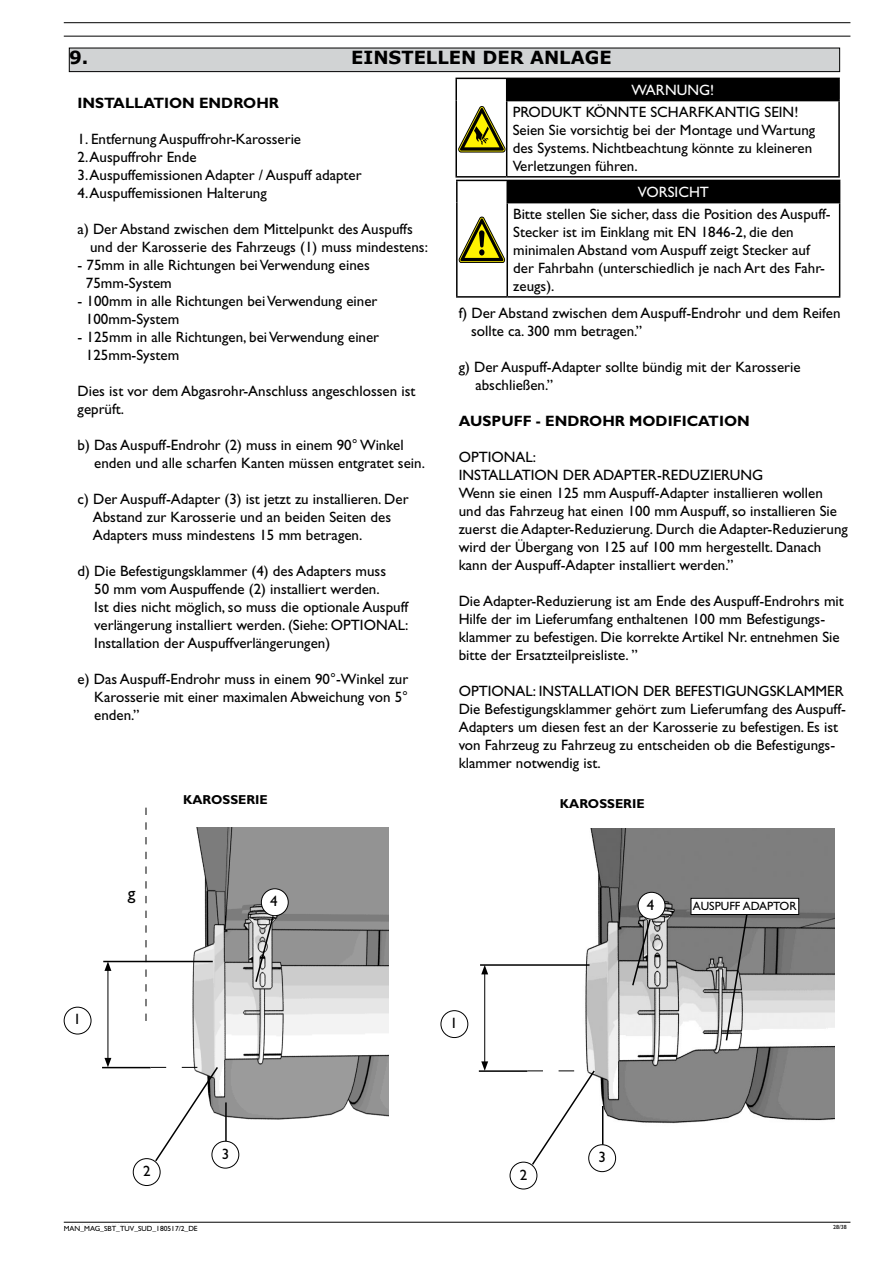
<style>
.page{position:relative;width:893px;height:1263px;background:#fff}
.page>*{position:absolute;margin:0;border:0;box-sizing:border-box;transform-origin:0 0}
.t1{font:700 18px "Verdana";color:#000}
.t2{font:18px "Gill Sans Std";color:#000}
.t3{font:15px/18px "Gill Sans Std";color:#000}
.t4{font:700 15px "Gill Sans Std";color:#000}
.t5{font:15px "Gill Sans Std";color:#fff}
.t6{font:700 13.05px "Gill Sans Std";color:#000}
.t7{font:12px "Gill Sans Std";color:#000}
.t8{font:7.5px "Gill Sans Std";color:#000}
.t9{font:6px "Gill Sans Std";color:#000}
.s1{font-size:7.5px;color:#fff}
</style>
<div class="page">
<img style="left:147px;top:827px;width:241px;height:359px">
<svg style="left:254px;top:914px;width:21px;height:69px"></svg>
<hr style="left:103px;top:961px;width:110px;height:1px;background:#000">
<hr style="left:225px;top:1102px;width:2px;height:39px;background:#000">
<div style="left:212px;top:1141px;width:27px;height:27px;background:#fff;border-radius:50%"></div>
<div style="left:212px;top:1141px;width:27px;height:27px;border:1px solid #000;border-radius:50%"></div>
<div style="left:133px;top:1158px;width:28px;height:28px;border:1px solid #000;border-radius:50%"></div>
<div style="left:64px;top:1007px;width:27px;height:27px;border:1px solid #000;border-radius:50%"></div>
<div style="left:261px;top:889px;width:27px;height:27px;background:#fff;border-radius:50%"></div>
<div style="left:261px;top:888px;width:28px;height:28px;border:1px solid #000;border-radius:50%"></div>
<div style="left:69px;top:48px;width:771px;height:24px;background:#d1d3d4"></div>
<div style="left:69px;top:48px;width:771px;height:24px;border:1px solid #000"></div>
<div style="left:507px;top:78px;width:332px;height:23px;background:#000"></div>
<hr style="left:455px;top:78px;width:52px;height:1px;background:#000">
<hr style="left:455px;top:79px;width:2px;height:22px;background:#000">
<hr style="left:507px;top:78px;width:333px;height:1px;background:#000">
<svg style="left:506px;top:79px;width:1px;height:21px"></svg>
<hr style="left:838px;top:79px;width:2px;height:21px;background:#000">
<hr style="left:455px;top:101px;width:2px;height:75px;background:#000">
<hr style="left:506px;top:100px;width:334px;height:1px;background:#000">
<hr style="left:506px;top:101px;width:1px;height:75px;background:#000">
<hr style="left:838px;top:101px;width:2px;height:75px;background:#000">
<hr style="left:455px;top:176px;width:52px;height:2px;background:#000">
<hr style="left:507px;top:176px;width:333px;height:2px;background:#000">
<hr style="left:102px;top:1067px;width:49px;height:1px;background:#000">
<hr style="left:108px;top:968px;width:1px;height:92px;background:#000">
<svg style="left:104px;top:962px;width:7px;height:9px"></svg>
<svg style="left:104px;top:1058px;width:7px;height:9px"></svg>
<svg style="left:151px;top:1065px;width:68px;height:98px"></svg>
<img style="left:500px;top:828px;width:334px;height:394px">
<svg style="left:631px;top:918px;width:21px;height:69px"></svg>
<hr style="left:480px;top:964px;width:110px;height:2px;background:#000">
<hr style="left:602px;top:1106px;width:1px;height:39px;background:#000">
<div style="left:589px;top:1145px;width:27px;height:26px;background:#fff;border-radius:50%"></div>
<div style="left:588px;top:1144px;width:28px;height:28px;border:1px solid #000;border-radius:50%"></div>
<div style="left:510px;top:1162px;width:27px;height:27px;border:1px solid #000;border-radius:50%"></div>
<div style="left:441px;top:1010px;width:27px;height:28px;border:1px solid #000;border-radius:50%"></div>
<div style="left:638px;top:892px;width:27px;height:27px;background:#fff;border-radius:50%"></div>
<div style="left:638px;top:892px;width:27px;height:27px;border:1px solid #000;border-radius:50%"></div>
<hr style="left:479px;top:1070px;width:48px;height:2px;background:#000">
<hr style="left:484px;top:972px;width:1px;height:92px;background:#000">
<svg style="left:481px;top:965px;width:7px;height:9px"></svg>
<svg style="left:481px;top:1061px;width:7px;height:10px"></svg>
<svg style="left:527px;top:1069px;width:69px;height:97px"></svg>
<svg style="left:725px;top:915px;width:24px;height:127px;background:#9a9a9a"></svg>
<div style="left:691px;top:898px;width:108px;height:16px;background:#fff"></div>
<div style="left:691px;top:898px;width:108px;height:17px;border:1px solid #000"></div>
<svg style="left:146px;top:808px;width:1px;height:213px"></svg>
<div style="left:507px;top:180px;width:333px;height:23px;background:#000"></div>
<hr style="left:456px;top:180px;width:51px;height:1px;background:#000">
<hr style="left:456px;top:181px;width:2px;height:22px;background:#000">
<hr style="left:506px;top:181px;width:2px;height:21px;background:#000">
<hr style="left:456px;top:203px;width:2px;height:93px;background:#000">
<hr style="left:506px;top:202px;width:334px;height:1px;background:#000">
<hr style="left:506px;top:203px;width:2px;height:93px;background:#000">
<hr style="left:839px;top:203px;width:1px;height:93px;background:#000">
<hr style="left:456px;top:296px;width:51px;height:2px;background:#000">
<hr style="left:507px;top:296px;width:333px;height:2px;background:#000">
<svg style="left:459px;top:217px;width:46px;height:46px"></svg>
<svg style="left:458px;top:106px;width:47px;height:46px"></svg>
<hr style="left:64px;top:36px;width:786px;height:1px;background:#000">
<hr style="left:64px;top:22px;width:786px;height:1px;background:#000">
<hr style="left:64px;top:1222px;width:786px;height:1px;background:#000">
<p class="t1" style="left:69px;top:44px;width:21px">9.</p>
<p class="t1" style="left:351px;top:44px;width:262px">EINSTELLEN DER ANLAGE</p>
<p class="t4" style="left:78px;top:94px;width:203px">INSTALLATION ENDROHR</p>
<p class="t3" style="left:78px;top:130px;width:225px">1. Entfernung Auspuffrohr-Karosserie</p>
<p class="t3" style="left:78px;top:148px;width:121px">2. Auspuffrohr Ende</p>
<p class="t3" style="left:78px;top:166px;width:286px">3. Auspuffemissionen Adapter / Auspuff adapter</p>
<p class="t3" style="left:78px;top:184px;width:191px">4. Auspuffemissionen Halterung</p>
<p class="t3" style="left:90px;top:220px;width:339px;text-indent:-13px">a) Der Abstand zwischen dem Mittelpunkt des Auspuffs und der Karosserie des Fahrzeugs (1) muss mindestens:</p>
<p class="t3" style="left:86px;top:256px;width:285px;text-indent:-8px">- 75mm in alle Richtungen bei Verwendung eines<br>75mm-System</p>
<p class="t3" style="left:86px;top:292px;width:293px;text-indent:-8px">- 100mm in alle Richtungen bei Verwendung einer<br>100mm-System</p>
<p class="t3" style="left:86px;top:328px;width:295px;text-indent:-8px">- 125mm in alle Richtungen, bei Verwendung einer<br>125mm-System</p>
<p class="t3" style="left:78px;top:382px;width:339px">Dies ist vor dem Abgasrohr-Anschluss angeschlossen ist geprüft.</p>
<p class="t3" style="left:94px;top:436px;width:332px;text-indent:-17px">b) Das Auspuff-Endrohr (2) muss in einem 90° Winkel enden und alle scharfen Kanten müssen entgratet sein.</p>
<p class="t3" style="left:93px;top:490px;width:317px;text-indent:-15px">c) Der Auspuff-Adapter (3) ist jetzt zu installieren. Der<br>Abstand zur Karosserie und an beiden Seiten des<br>Adapters muss mindestens 15 mm betragen.</p>
<p class="t3" style="left:94px;top:562px;width:316px;text-indent:-17px">d) Die Befestigungsklammer (4) des Adapters muss<br>50 mm vom Auspuffende (2) installiert werden.<br>Ist dies nicht möglich, so muss die optionale Auspuff verlängerung installiert werden. (Siehe: OPTIONAL:<br>Installation der Auspuffverlängerungen)</p>
<p class="t3" style="left:94px;top:670px;width:316px;text-align:justify;text-indent:-17px">e) Das Auspuff-Endrohr muss in einem 90°-Winkel zur Karosserie mit einer maximalen Abweichung von 5° enden.”</p>
<p class="t6" style="left:183px;top:792px;width:86px">KAROSSERIE</p>
<p class="t5" style="left:631px;top:81px;width:84px">WARNUNG!</p>
<p class="t3" style="left:513px;top:103px;width:304px">PRODUKT KÖNNTE SCHARFKANTIG SEIN!<br>Seien Sie vorsichtig bei der Montage und Wartung des Systems. Nichtbeachtung könnte zu kleineren Verletzungen führen.</p>
<p class="t5" style="left:638px;top:183px;width:73px">VORSICHT</p>
<p class="t3" style="left:513px;top:205px;width:319px">Bitte stellen Sie sicher, dass die Position des Auspuff-Stecker ist im Einklang mit EN 1846-2, die den minimalen Abstand vom Auspuff zeigt Stecker auf der Fahrbahn (unterschiedlich je nach Art des Fahr&shy;zeugs).</p>
<p class="t3" style="left:471px;top:304px;width:371px;text-indent:-13px">f) Der Abstand zwischen dem Auspuff-Endrohr und dem Reifen sollte ca. 300 mm betragen.”</p>
<p class="t3" style="left:475px;top:358px;width:327px;text-indent:-17px">g) Der Auspuff-Adapter sollte bündig mit der Karosserie abschließen.”</p>
<p class="t4" style="left:459px;top:412px;width:293px">AUSPUFF - ENDROHR MODIFICATION</p>
<p class="t3" style="left:459px;top:448px;width:391px">OPTIONAL:<br>INSTALLATION DER ADAPTER-REDUZIERUNG<br>Wenn sie einen 125 mm Auspuff-Adapter installieren wollen und das Fahrzeug hat einen 100 mm Auspuff, so installieren Sie zuerst die Adapter-Reduzierung. Durch die Adapter-Reduzierung wird der Übergang von 125 auf 100 mm hergestellt. Danach kann der Auspuff-Adapter installiert werden.”</p>
<p class="t3" style="left:459px;top:592px;width:387px">Die Adapter-Reduzierung ist am Ende des Auspuff-Endrohrs mit Hilfe der im Lieferumfang enthaltenen 100 mm Befestigungs&shy;klammer zu befestigen. Die korrekte Artikel Nr. entnehmen Sie bitte der Ersatzteilpreisliste. ”</p>
<p class="t3" style="left:459px;top:682px;width:389px">OPTIONAL: INSTALLATION DER BEFESTIGUNGSKLAMMER Die Befestigungsklammer gehört zum Lieferumfang des Auspuff-Adapters um diesen fest an der Karosserie zu befestigen. Es ist von Fahrzeug zu Fahrzeug zu entscheiden ob die Befestigungs&shy;klammer notwendig ist.</p>
<p class="t6" style="left:560px;top:795px;width:86px">KAROSSERIE</p>
<p class="t2" style="left:128px;top:882px;width:9px">g</p>
<p class="t3" style="left:270px;top:892px;width:9px">4</p>
<p class="t3" style="left:647px;top:896px;width:9px">4</p>
<p class="t7" style="left:693px;top:899px;width:105px">AUSPUFF ADAPTOR</p>
<p class="t3" style="left:73px;top:1010px;width:9px">1</p>
<p class="t3" style="left:450px;top:1014px;width:9px">1</p>
<p class="t3" style="left:143px;top:1162px;width:9px">2</p>
<p class="t3" style="left:222px;top:1145px;width:9px">3</p>
<p class="t3" style="left:520px;top:1165px;width:9px">2</p>
<p class="t3" style="left:598px;top:1148px;width:9px">3</p>
<p class="t9" style="left:71px;top:1224px;width:70px">PUM_SBT-TUV_100303_EN</p>
<p class="t9" style="left:833px;top:1224px;width:19px">28/38<span class="s1">0</span></p>
<p class="t8" style="left:64px;top:1224px;width:135px">MAN_MAG_SBT_TUV_SUD_180517/2_DE</p>
</div>
